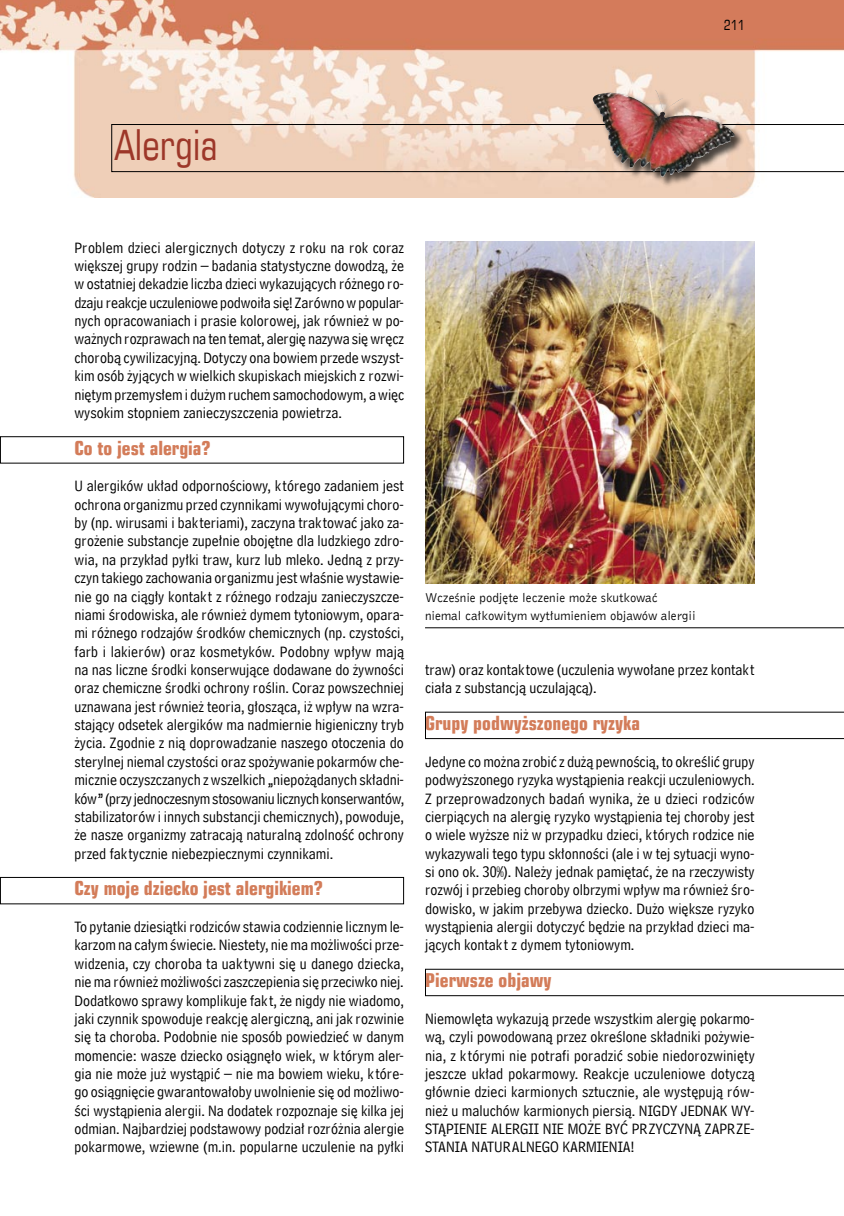
<style>
.page{position:relative;width:844px;height:1216px;background:#fff}
.page>*{position:absolute;margin:0;border:0;box-sizing:border-box;transform-origin:0 0}
.tytuł_podrozdziału{font:42px "Square 721 Cn EU Normal";color:#9d3729}
.śródtytuł{font:19.25px "Square 721 Cn EU Bold";color:#d37c59}
.tekst{font:15.75px/18.4px "Bell Cent Add EU Normal";color:#000;text-align:justify}
.t1{font:14px "Square 721 Cn EU Normal";color:#000}
.podpis_PRAWY_ZEWN_dolny{font:13.12px/18.4px "Bell Gothic EU Normal";color:#000}
</style>
<div class="page">
<img style="left:0;top:0;width:843px;height:198px">
<svg style="left:111px;top:124px;width:732px;height:48px;background:#e8d1c1"></svg>
<div style="left:591px;top:88px;width:154px;height:100px;background:#000;opacity:.7"></div>
<img style="left:654px;top:90px;width:8px;height:19px">
<img style="left:425px;top:242px;width:329px;height:341px">
<hr style="left:425px;top:627px;width:418px;height:1px;background:#000">
<svg style="left:425px;top:711px;width:418px;height:28px"></svg>
<div style="left:0;top:877px;width:404px;height:27px;border:1px solid #000"></div>
<div style="left:0;top:436px;width:404px;height:27px;border:1px solid #000"></div>
<svg style="left:425px;top:968px;width:418px;height:28px"></svg>
<p class="t1" style="left:723px;top:16px;width:22px">211</p>
<p class="tytuł_podrozdziału" style="left:114px;top:119px;width:105px">Alergia</p>
<p class="tekst" style="left:74px;top:238px;width:331px">Problem dzieci alergicznych dotyczy z roku na rok coraz większej grupy rodzin – badania statystyczne dowodzą, że w ostatniej dekadzie liczba dzieci wykazujących różnego ro&shy;dzaju reakcje uczuleniowe podwoiła się! Zarówno w popular&shy;nych opracowaniach i prasie kolorowej, jak również w po&shy;ważnych rozprawach na ten temat, alergię nazywa się wręcz chorobą cywilizacyjną. Dotyczy ona bowiem przede wszyst&shy;kim osób żyjących w wielkich skupiskach miejskich z rozwi&shy;niętym przemysłem i dużym ruchem samochodowym, a więc wysokim stopniem zanieczyszczenia powietrza.</p>
<p class="śródtytuł" style="left:74px;top:435px;width:138px">Co to jest alergia?</p>
<p class="tekst" style="left:74px;top:477px;width:331px">U alergików układ odpornościowy, którego zadaniem jest ochrona organizmu przed czynnikami wywołującymi choro&shy;by (np. wirusami i bakteriami), zaczyna traktować jako za&shy;grożenie substancje zupełnie obojętne dla ludzkiego zdro&shy;wia, na przykład pyłki traw, kurz lub mleko. Jedną z przy&shy;czyn takiego zachowania organizmu jest właśnie wystawie&shy;nie go na ciągły kontakt z różnego rodzaju zanieczyszcze&shy;niami środowiska, ale również dymem tytoniowym, opara&shy;mi różnego rodzajów środków chemicznych (np. czystości, farb i lakierów) oraz kosmetyków. Podobny wpływ mają na nas liczne środki konserwujące dodawane do żywności oraz chemiczne środki ochrony roślin. Coraz powszechniej uznawana jest również teoria, głosząca, iż wpływ na wzra&shy;stający odsetek alergików ma nadmiernie higieniczny tryb życia. Zgodnie z nią doprowadzanie naszego otoczenia do sterylnej niemal czystości oraz spożywanie pokarmów che&shy;micznie oczyszczanych z wszelkich „niepożądanych składni&shy;ków” (przy jednoczesnym stosowaniu licznych konserwantów, stabilizatorów i innych substancji chemicznych), powoduje, że nasze organizmy zatracają naturalną zdolność ochrony przed faktycznie niebezpiecznymi czynnikami.</p>
<p class="śródtytuł" style="left:74px;top:876px;width:250px">Czy moje dziecko jest alergikiem?</p>
<p class="tekst" style="left:74px;top:917px;width:331px">To pytanie dziesiątki rodziców stawia codziennie licznym le&shy;karzom na całym świecie. Niestety, nie ma możliwości prze&shy;widzenia, czy choroba ta uaktywni się u danego dziecka, nie ma również możliwości zaszczepienia się przeciwko niej.<br>Dodatkowo sprawy komplikuje fakt, że nigdy nie wiadomo, jaki czynnik spowoduje reakcję alergiczną, ani jak rozwinie się ta choroba. Podobnie nie sposób powiedzieć w danym momencie: wasze dziecko osiągnęło wiek, w którym aler&shy;gia nie może już wystąpić – nie ma bowiem wieku, które&shy;go osiągnięcie gwarantowałoby uwolnienie się od możliwo&shy;ści wystąpienia alergii. Na dodatek rozpoznaje się kilka jej odmian. Najbardziej podstawowy podział rozróżnia alergie pokarmowe, wziewne (m.in. popularne uczulenie na pyłki</p>
<p class="podpis_PRAWY_ZEWN_dolny" style="left:425px;top:588px;width:272px">Wcześnie podjęte leczenie może skutkować niemal całkowitym wytłumieniem objawów alergii</p>
<p class="tekst" style="left:425px;top:660px;width:331px">traw) oraz kontaktowe (uczulenia wywołane przez kontakt ciała z substancją uczulającą).</p>
<p class="śródtytuł" style="left:425px;top:710px;width:216px">Grupy podwyższonego ryzyka</p>
<p class="tekst" style="left:425px;top:752px;width:331px">Jedyne co można zrobić z dużą pewnością, to określić grupy podwyższonego ryzyka wystąpienia reakcji uczuleniowych.<br>Z przeprowadzonych badań wynika, że u dzieci rodziców cierpiących na alergię ryzyko wystąpienia tej choroby jest o wiele wyższe niż w przypadku dzieci, których rodzice nie wykazywali tego typu skłonności (ale i w tej sytuacji wyno&shy;si ono ok. 30%). Należy jednak pamiętać, że na rzeczywisty rozwój i przebieg choroby olbrzymi wpływ ma również śro&shy;dowisko, w jakim przebywa dziecko. Dużo większe ryzyko wystąpienia alergii dotyczyć będzie na przykład dzieci ma&shy;jących kontakt z dymem tytoniowym.</p>
<p class="śródtytuł" style="left:425px;top:967px;width:128px">Pierwsze objawy</p>
<p class="tekst" style="left:425px;top:1009px;width:331px">Niemowlęta wykazują przede wszystkim alergię pokarmo&shy;wą, czyli powodowaną przez określone składniki pożywie&shy;nia, z którymi nie potrafi poradzić sobie niedorozwinięty jeszcze układ pokarmowy. Reakcje uczuleniowe dotyczą głównie dzieci karmionych sztucznie, ale występują rów&shy;nież u maluchów karmionych piersią. NIGDY JEDNAK WY-STĄPIENIE ALERGII NIE MOŻE BYĆ PRZYCZYNĄ ZAPRZE-STANIA NATURALNEGO KARMIENIA!</p>
</div>
